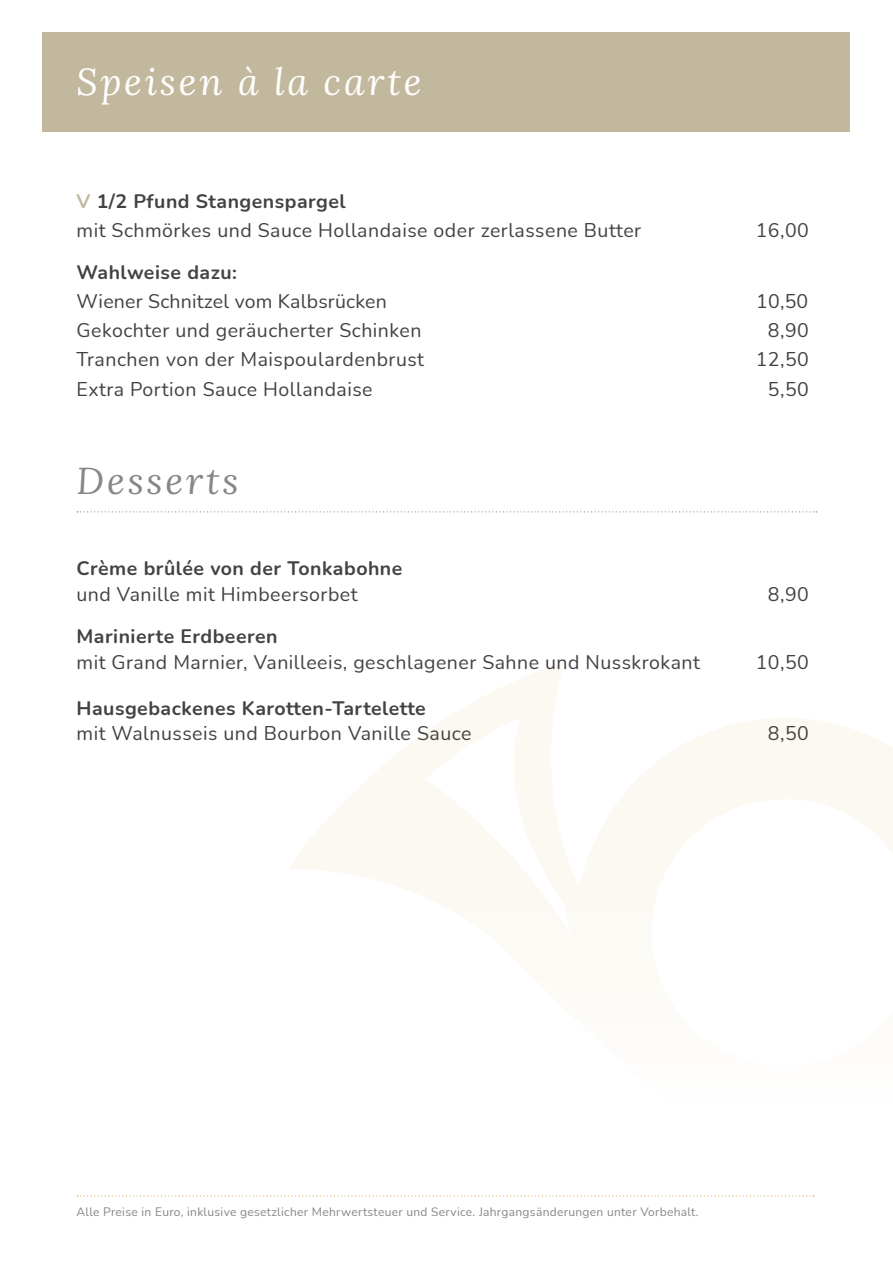
<style>
.page{position:relative;width:893px;height:1263px;background:#fff}
.page>*{position:absolute;margin:0;border:0;box-sizing:border-box;transform-origin:0 0}
.t1{font:italic 37.5px "Lora";letter-spacing:.075em;color:#fff}
.t2{font:italic 37.5px "Lora";letter-spacing:.075em;color:#878787}
.t3{font:19.5px/28.5px "Nunito";letter-spacing:.025em;color:#424241}
.t4{font:700 19.5px "Nunito";letter-spacing:.025em;color:#424241}
.t5{font:12px "Nunito";letter-spacing:.025em;color:#878787}
.s1{font-weight:700;color:#c2b89d}
.s2{font-weight:700}
</style>
<div class="page">
<div style="left:43px;top:32px;width:807px;height:100px;background:#c2b89d"></div>
<svg style="left:77px;top:1195px;width:737px;height:1px"></svg>
<svg style="left:290px;top:663px;width:603px;height:277px"></svg>
<svg style="left:77px;top:511px;width:740px;height:1px"></svg>
<h1 class="t1" style="left:77px;top:56px;width:347px">Speisen à la carte</h1>
<p class="t3" style="left:77px;top:186px;width:566px"><span class="s1">V</span> <span class="s2">1/2 Pfund Stangenspargel<br></span>mit Schmörkes und Sauce Hollandaise oder zerlassene Butter</p>
<p class="t3" style="left:756px;top:215px;width:55px">16,00</p>
<p class="t4" style="left:77px;top:259px;width:162px">Wahlweise dazu:</p>
<p class="t3" style="left:77px;top:286px;width:312px">Wiener Schnitzel vom Kalbsrücken</p>
<p class="t3" style="left:756px;top:286px;width:54px">10,50</p>
<p class="t3" style="left:77px;top:315px;width:346px">Gekochter und geräucherter Schinken</p>
<p class="t3" style="left:768px;top:315px;width:43px">8,90</p>
<p class="t3" style="left:77px;top:344px;width:349px">Tranchen von der Maispoulardenbrust</p>
<p class="t3" style="left:756px;top:344px;width:55px">12,50</p>
<p class="t3" style="left:77px;top:374px;width:298px">Extra Portion Sauce Hollandaise</p>
<p class="t3" style="left:768px;top:374px;width:43px">5,50</p>
<h1 class="t2" style="left:77px;top:455px;width:164px">Desserts</h1>
<p class="t4" style="left:77px;top:555px;width:327px">Crème brûlée von der Tonkabohne</p>
<p class="t3" style="left:77px;top:579px;width:283px">und Vanille mit Himbeersorbet</p>
<p class="t3" style="left:768px;top:579px;width:43px">8,90</p>
<p class="t4" style="left:77px;top:623px;width:202px">Marinierte Erdbeeren</p>
<p class="t3" style="left:77px;top:647px;width:625px">mit Grand Marnier, Vanilleeis, geschlagener Sahne und Nusskrokant</p>
<p class="t3" style="left:756px;top:647px;width:55px">10,50</p>
<p class="t4" style="left:77px;top:694px;width:351px">Hausgebackenes Karotten-Tartelette</p>
<p class="t3" style="left:77px;top:718px;width:396px">mit Walnusseis und Bourbon Vanille Sauce</p>
<p class="t3" style="left:768px;top:718px;width:43px">8,50</p>
<p class="t5" style="left:77px;top:1203px;width:624px">Alle Preise in Euro, inklusive gesetzlicher Mehrwertsteuer und Service. Jahrgangsänderungen unter Vorbehalt.</p>
</div>
